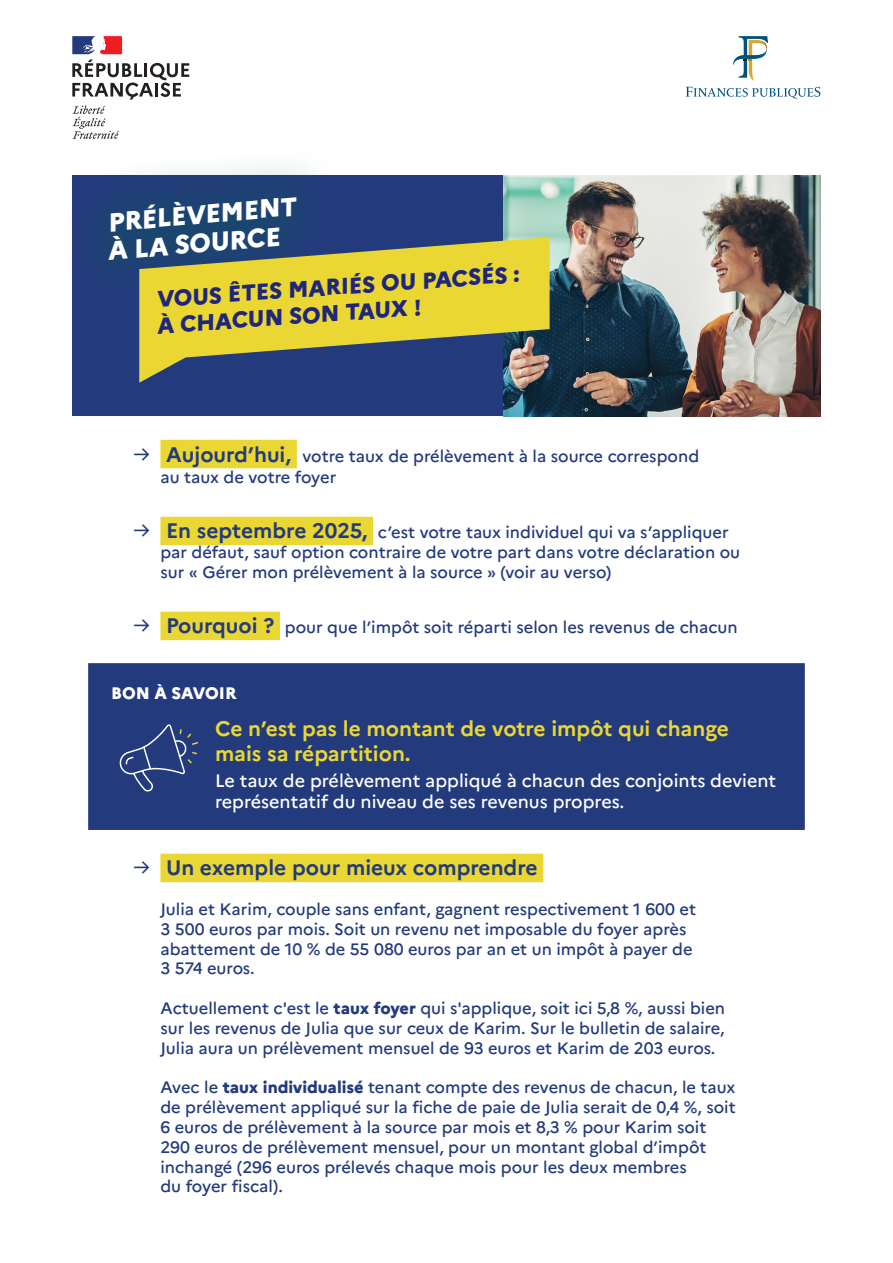
<style>
.page{position:relative;width:893px;height:1263px;background:#fff}
.page>*{position:absolute;margin:0;border:0;box-sizing:border-box;transform-origin:0 0}
.t1{font:800 26.1px "Marianne";color:#fff}
.t2{font:800 22.65px/26.4px "Marianne";color:#20277b}
.t3{font:700 21px/25.2px "Marianne";color:#ead733}
.t4{font:700 21px "Marianne";color:#233b7d}
.t5{font:500 18px/21.6px "Marianne";color:#fff}
.t6{font:800 16.65px "Marianne";color:#fff}
.t7{font:500 16.5px/19.8px "Marianne";color:#233b7d}
.s1{font-weight:400;font-size:21px}
.s2{font-weight:700;font-size:21px}
.s3{font-weight:400}
.s4{font-weight:800}
</style>
<div class="page">
<svg style="left:72px;top:106px;width:47px;height:30px"></svg>
<svg style="left:72px;top:36px;width:117px;height:64px"></svg>
<svg style="left:733px;top:36px;width:35px;height:45px"></svg>
<svg style="left:686px;top:87px;width:134px;height:12px"></svg>
<div style="left:88px;top:663px;width:717px;height:167px;background:#233b7d"></div>
<svg style="left:119px;top:723px;width:81px;height:70px;background:#344a86"></svg>
<div style="left:72px;top:175px;width:432px;height:241px;background:#233b7d"></div>
<img style="left:504px;top:175px;width:317px;height:241px">
<svg style="left:72px;top:136px;width:239px;height:123px"></svg>
<svg style="left:139px;top:237px;width:411px;height:146px;fill:#ead733"></svg>
<div style="left:160px;top:440px;width:137px;height:28px;background:#ead733"></div>
<div style="left:160px;top:517px;width:213px;height:28px;background:#ead733"></div>
<div style="left:160px;top:612px;width:120px;height:28px;background:#ead733"></div>
<div style="left:160px;top:854px;width:383px;height:28px;background:#ead733"></div>
<p class="t1" style="left:106px;top:207px;width:191px;rotate:-5deg">PRÉLÈVEMENT</p>
<p class="t1" style="left:106px;top:235px;width:175px;rotate:-5deg">À LA SOURCE</p>
<p class="t2" style="left:154px;top:286px;width:366px;rotate:-4deg">VOUS ÊTES MARIÉS OU PACSÉS :<br>À CHACUN SON TAUX !</p>
<p class="t7" style="left:160px;top:444px;width:540px;line-height:21.6px;text-indent:-27px"><span class="s1">→</span> <span class="s2">Aujourd’hui,</span> votre taux de prélèvement à la source correspond au taux de votre foyer</p>
<p class="t7" style="left:160px;top:521px;width:581px;text-indent:-27px"><span class="s1">→</span> <span class="s2">En septembre 2025,</span> c’est votre taux individuel qui va s’appliquer par défaut, sauf option contraire de votre part dans votre déclaration ou sur « Gérer mon prélèvement à la source » (voir au verso)</p>
<p class="t7" style="left:133px;top:616px;width:606px"><span class="s1">→</span> <span class="s2">Pourquoi ?</span> pour que l’impôt soit réparti selon les revenus de chacun</p>
<p class="t6" style="left:111px;top:683px;width:127px">BON À SAVOIR</p>
<p class="t3" style="left:215px;top:714px;width:515px">Ce n’est pas le montant de votre impôt qui change mais sa répartition.</p>
<p class="t5" style="left:215px;top:768px;width:563px">Le taux de prélèvement appliqué à chacun des conjoints devient représentatif du niveau de ses revenus propres.</p>
<p class="t4" style="left:133px;top:852px;width:406px"><span class="s3">→</span> Un exemple pour mieux comprendre</p>
<p class="t7" style="left:160px;top:898px;width:537px">Julia et Karim, couple sans enfant, gagnent respectivement 1 600 et 3 500 euros par mois. Soit un revenu net imposable du foyer après abattement de 10 % de 55 080 euros par an et un impôt à payer de 3 574 euros.</p>
<p class="t7" style="left:160px;top:997px;width:566px;text-align:justify">Actuellement c'est le <span class="s4">taux foyer</span> qui s'applique, soit ici 5,8 %, aussi bien sur les revenus de Julia que sur ceux de Karim. Sur le bulletin de salaire, Julia aura un prélèvement mensuel de 93 euros et Karim de 203 euros.</p>
<p class="t7" style="left:160px;top:1076px;width:577px">Avec le <span class="s4">taux individualisé</span> tenant compte des revenus de chacun, le taux de prélèvement appliqué sur la fiche de paie de Julia serait de 0,4 %, soit 6 euros de prélèvement à la source par mois et 8,3 % pour Karim soit 290 euros de prélèvement mensuel, pour un montant global d’impôt inchangé (296 euros prélevés chaque mois pour les deux membres<br>du foyer fiscal).</p>
</div>
